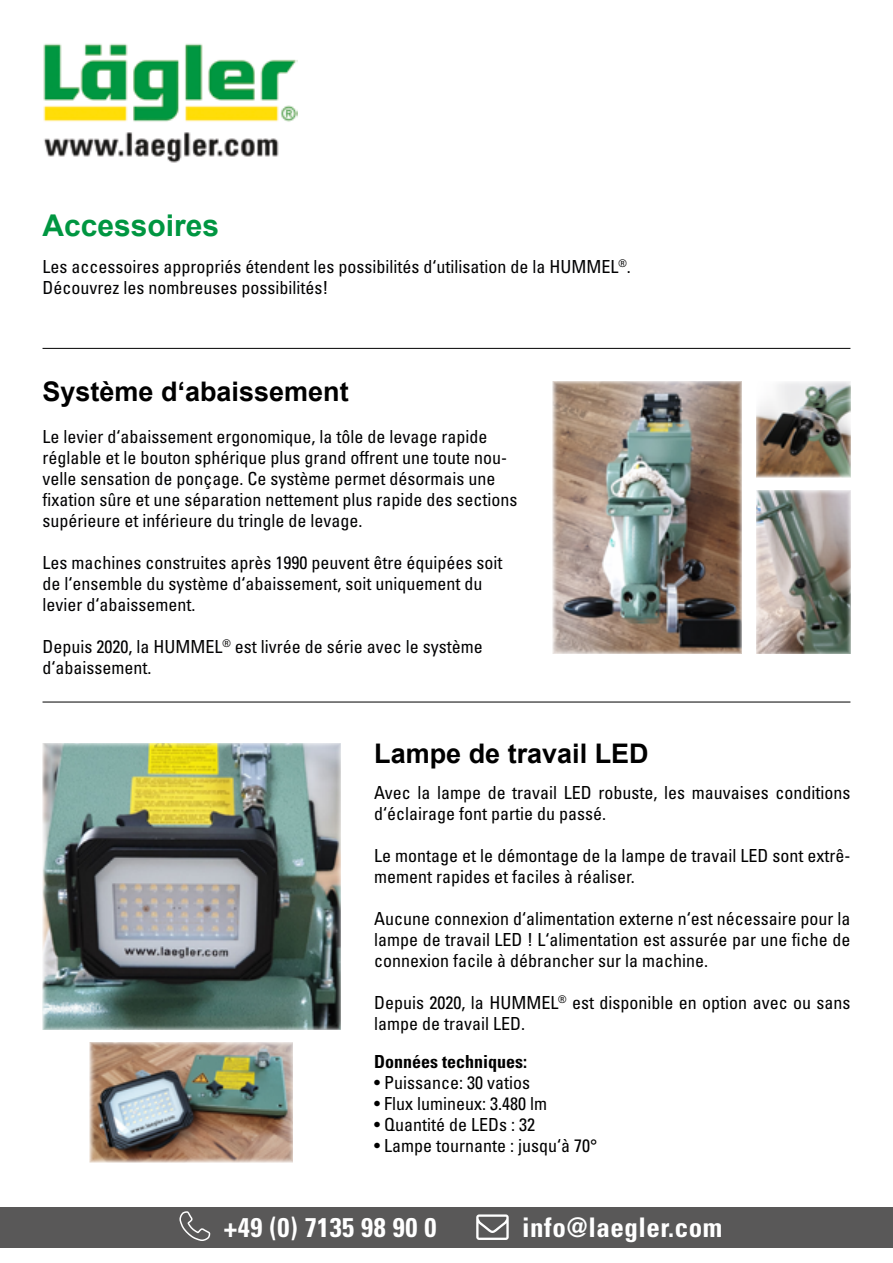
<style>
.page{position:relative;width:893px;height:1263px;background:#fff}
.page>*{position:absolute;margin:0;border:0;box-sizing:border-box;transform-origin:0 0}
.t1{font:700 30px "Arial";color:#009641}
.t2{font:700 27px "Arial";color:#000}
.t3{font:700 condensed 27px "Univers LT Std";letter-spacing:.02em;color:#fff}
.t4{font:condensed 18px/21px "Univers LT Pro";color:#020203}
.t5{font:condensed 18px/21px "Univers LT Pro";color:#000}
.t6{font:700 condensed 18px "Univers LT Pro";color:#000}
</style>
<div class="page">
<img style="left:553px;top:381px;width:188px;height:272px">
<img style="left:757px;top:381px;width:93px;height:96px">
<img style="left:757px;top:490px;width:93px;height:163px">
<img style="left:43px;top:744px;width:297px;height:285px">
<img style="left:90px;top:1042px;width:203px;height:121px">
<hr style="left:43px;top:702px;width:807px;height:1px;background:#000">
<hr style="left:43px;top:348px;width:807px;height:1px;background:#000">
<img style="left:43px;top:43px;width:255px;height:120px">
<div style="left:0;top:1207px;width:893px;height:41px;background:#595858"></div>
<svg style="left:179px;top:1211px;width:32px;height:30px"></svg>
<svg style="left:476px;top:1214px;width:33px;height:26px"></svg>
<h1 class="t1" style="left:43px;top:204px;width:178px">Accessoires</h1>
<p class="t4" style="left:43px;top:255px;width:590px;line-height:21.6px">Les accessoires appropriés étendent les possibilités d‘utilisation de la HUMMEL<sup>®</sup>.<br>Découvrez les nombreuses possibilités!</p>
<h2 class="t2" style="left:43px;top:372px;width:308px">Système d‘abaissement</h2>
<p class="t4" style="left:43px;top:426px;width:476px">Le levier d‘abaissement ergonomique, la tôle de levage rapide réglable et le bouton sphérique plus grand offrent une toute nou&shy;velle sensation de ponçage. Ce système permet désormais une fixation sûre et une séparation nettement plus rapide des sections supérieure et inférieure du tringle de levage.</p>
<p class="t4" style="left:43px;top:552px;width:461px">Les machines construites après 1990 peuvent être équipées soit de l‘ensemble du système d‘abaissement, soit uniquement du levier d‘abaissement.</p>
<p class="t4" style="left:43px;top:636px;width:442px">Depuis 2020, la HUMMEL<sup>®</sup> est livrée de série avec le système d‘abaissement.</p>
<h2 class="t2" style="left:374px;top:735px;width:276px">Lampe de travail LED</h2>
<p class="t5" style="left:374px;top:782px;width:478px">Avec la lampe de travail LED robuste, les mauvaises conditions d‘éclairage font partie du passé.</p>
<p class="t5" style="left:374px;top:845px;width:478px">Le montage et le démontage de la lampe de travail LED sont extrê&shy;mement rapides et faciles à réaliser.</p>
<p class="t5" style="left:374px;top:908px;width:478px;text-align:justify">Aucune connexion d‘alimentation externe n‘est nécessaire pour la lampe de travail LED ! L‘alimentation est assurée par une fiche de connexion facile à débrancher sur la machine.</p>
<p class="t5" style="left:374px;top:992px;width:478px">Depuis 2020, la HUMMEL<sup>®</sup> est disponible en option avec ou sans lampe de travail LED.</p>
<p class="t6" style="left:374px;top:1051px;width:154px">Données techniques:</p>
<p class="t5" style="left:374px;top:1072px;width:157px">• Puissance: 30 vatios</p>
<p class="t5" style="left:374px;top:1093px;width:174px">• Flux lumineux: 3.480 lm</p>
<p class="t5" style="left:374px;top:1114px;width:162px">• Quantité de LEDs : 32</p>
<p class="t5" style="left:374px;top:1135px;width:225px">• Lampe tournante : jusqu‘à 70°</p>
<h2 class="t3" style="left:224px;top:1210px;width:214px">+49 (0) 7135 98 90 0</h2>
<h2 class="t3" style="left:522px;top:1210px;width:202px">info@laegler.com</h2>
</div>
